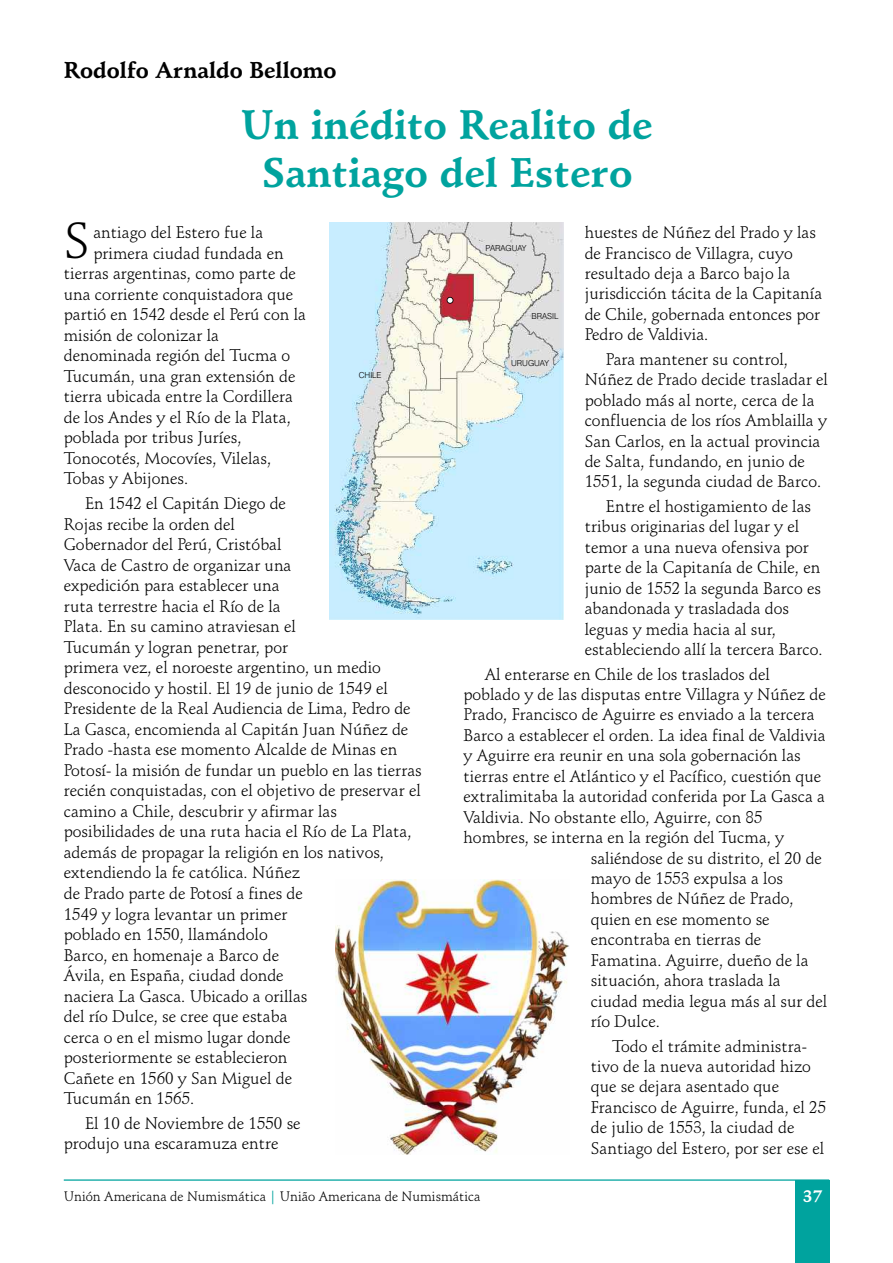
<style>
.page{position:relative;width:893px;height:1263px;background:#fff}
.page>*{position:absolute;margin:0;border:0;box-sizing:border-box;transform-origin:0 0}
.t1{font:49.5px "Schneidler BT";color:#000}
.t2{font:700 40.5px/47.7px "Schneidler BT";color:#00a39e;text-align:center}
.t3{font:700 22.5px "Schneidler BT";color:#000}
.t4{font:16.5px/20.5px "Schneidler BT";color:#000}
.t5{font:700 16.5px "Schneidler BT";color:#fff}
.t6{font:13.5px "Schneidler BT";color:#000}
.t7{font:300 8.25px "Swiss 721 BT";color:#000}
.s1{color:#00a39e}
</style>
<div class="page">
<div style="left:795px;top:1180px;width:34px;height:83px;background:#00a39e"></div>
<hr style="left:64px;top:1179px;width:765px;height:2px;background:#00a39e">
<img style="left:336px;top:879px;width:233px;height:275px">
<img style="left:330px;top:222px;width:233px;height:398px">
<svg style="left:447px;top:298px;width:6px;height:5px"></svg>
<h3 class="t3" style="left:64px;top:61px;width:274px">Rodolfo Arnaldo Bellomo</h3>
<h2 class="t2" style="left:241px;top:104px;width:413px">Un inédito Realito de<br>Santiago del Estero</h2>
<h1 class="t1" style="left:64px;top:221px;width:28px">S</h1>
<p class="t4" style="left:93px;top:224px;width:171px">antiago del Estero fue la</p>
<p class="t4" style="left:64px;top:244px;width:244px;text-indent:30px">primera ciudad fundada en tierras argentinas, como parte de una corriente conquistadora que partió en 1542 desde el Perú con la misión de colonizar la denominada región del Tucma o<br>Tucumán, una gran extensión de tierra ubicada entre la Cordillera de los Andes y el Río de la Plata, poblada por tribus Juríes,<br>Tonocotés, Mocovíes, Vilelas,<br>Tobas y Abijones.</p>
<p class="t4" style="left:64px;top:494px;width:360px;text-indent:21px">En 1542 el Capitán Diego de<br>Rojas recibe la orden del<br>Gobernador del Perú, Cristóbal<br>Vaca de Castro de organizar una<br>expedición para establecer una<br>ruta terrestre hacia el Río de la<br>Plata. En su camino atraviesan el<br>Tucumán y logran penetrar, por<br>primera vez, el noroeste argentino, un medio desconocido y hostil. El 19 de junio de 1549 el Presidente de la Real Audiencia de Lima, Pedro de La Gasca, encomienda al Capitán Juan Núñez de Prado -hasta ese momento Alcalde de Minas en Potosí- la misión de fundar un pueblo en las tierras recién conquistadas, con el objetivo de preservar el camino a Chile, descubrir y afirmar las posibilidades de una ruta hacia el Río de La Plata, además de propagar la religión en los nativos, extendiendo la fe católica. Núñez<br>de Prado parte de Potosí a fines de<br>1549 y logra levantar un primer<br>poblado en 1550, llamándolo<br>Barco, en homenaje a Barco de<br>Ávila, en España, ciudad donde<br>naciera La Gasca. Ubicado a orillas<br>del río Dulce, se cree que estaba<br>cerca o en el mismo lugar donde<br>posteriormente se establecieron<br>Cañete en 1560 y San Miguel de<br>Tucumán en 1565.</p>
<p class="t4" style="left:64px;top:1114px;width:238px;text-indent:21px">El 10 de Noviembre de 1550 se produjo una escaramuza entre</p>
<p class="t7" style="left:359px;top:372px;width:24px">CHILE</p>
<p class="t4" style="left:585px;top:224px;width:239px">huestes de Núñez del Prado y las de Francisco de Villagra, cuyo resultado deja a Barco bajo la jurisdicción tácita de la Capitanía de Chile, gobernada entonces por<br>Pedro de Valdivia.</p>
<p class="t4" style="left:585px;top:350px;width:245px;text-indent:21px">Para mantener su control,<br>Núñez de Prado decide trasladar el poblado más al norte, cerca de la confluencia de los ríos Amblailla y<br>San Carlos, en la actual provincia de Salta, fundando, en junio de<br>1551, la segunda ciudad de Barco.</p>
<p class="t4" style="left:585px;top:497px;width:239px;text-indent:21px">Entre el hostigamiento de las tribus originarias del lugar y el temor a una nueva ofensiva por parte de la Capitanía de Chile, en junio de 1552 la segunda Barco es abandonada y trasladada dos leguas y media hacia al sur, estableciendo allí la tercera Barco.</p>
<p class="t4" style="left:485px;top:665px;width:287px">Al enterarse en Chile de los traslados del</p>
<p class="t4" style="left:463px;top:685px;width:364px">poblado y de las disputas entre Villagra y Núñez de</p>
<p class="t4" style="left:463px;top:706px;width:353px">Prado, Francisco de Aguirre es enviado a la tercera</p>
<p class="t4" style="left:463px;top:726px;width:364px">Barco a establecer el orden. La idea final de Valdivia</p>
<p class="t4" style="left:463px;top:747px;width:339px">y Aguirre era reunir en una sola gobernación las</p>
<p class="t4" style="left:463px;top:767px;width:359px">tierras entre el Atlántico y el Pacífico, cuestión que</p>
<p class="t4" style="left:463px;top:788px;width:363px">extralimitaba la autoridad conferida por La Gasca a</p>
<p class="t4" style="left:463px;top:808px;width:300px">Valdivia. No obstante ello, Aguirre, con 85</p>
<p class="t4" style="left:463px;top:828px;width:322px">hombres, se interna en la región del Tucma, y</p>
<p class="t4" style="left:591px;top:849px;width:233px">saliéndose de su distrito, el 20 de</p>
<p class="t4" style="left:591px;top:869px;width:194px">mayo de 1553 expulsa a los</p>
<p class="t4" style="left:591px;top:890px;width:204px">hombres de Núñez de Prado,</p>
<p class="t4" style="left:591px;top:910px;width:180px">quien en ese momento se</p>
<p class="t4" style="left:591px;top:931px;width:172px">encontraba en tierras de</p>
<p class="t4" style="left:591px;top:951px;width:219px">Famatina. Aguirre, dueño de la</p>
<p class="t4" style="left:591px;top:972px;width:191px">situación, ahora traslada la</p>
<p class="t4" style="left:591px;top:992px;width:238px">ciudad media legua más al sur del</p>
<p class="t4" style="left:591px;top:1012px;width:71px">río Dulce.</p>
<p class="t4" style="left:591px;top:1037px;width:237px;text-indent:21px">Todo el trámite administra&shy;tivo de la nueva autoridad hizo que se dejara asentado que<br>Francisco de Aguirre, funda, el 25 de julio de 1553, la ciudad de<br>Santiago del Estero, por ser ese el</p>
<p class="t7" style="left:486px;top:244px;width:42px">PARAGUAY</p>
<p class="t7" style="left:532px;top:312px;width:28px">BRASIL</p>
<p class="t7" style="left:511px;top:360px;width:39px">URUGUAY</p>
<p class="t6" style="left:64px;top:1191px;width:418px">Unión Americana de Numismática <span class="s1">|</span> União Americana de Numismática</p>
<p class="t5" style="left:803px;top:1189px;width:21px">37</p>
</div>
